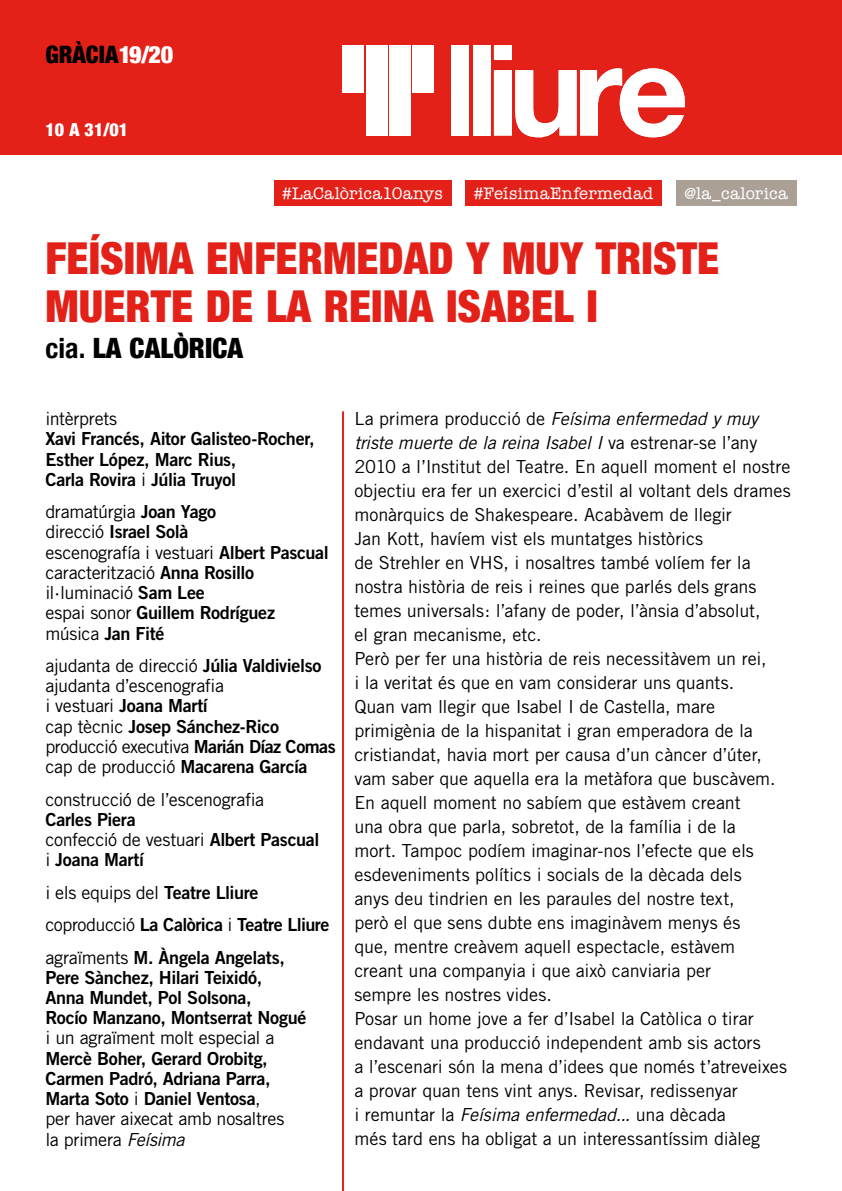
<style>
.page{position:relative;width:842px;height:1191px;background:#fff}
.page>*{position:absolute;margin:0;border:0;box-sizing:border-box;transform-origin:0 0}
.t1{font:900 condensed 44px/48px "Helvetica Neue";color:#e32119}
.t2{font:900 condensed 28px "Helvetica Neue";color:#000}
.t3{font:900 condensed 24px "Helvetica Neue";color:#000}
.t4{font:18px/24px "Trade Gothic";letter-spacing:-.005em;color:#000}
.t5{font:18px/20.2px "Trade Gothic Bold Two";letter-spacing:-.02em;color:#000}
.t6{font:18px/20.2px "Trade Gothic";letter-spacing:-.03em;color:#000}
.t7{font:18px "Trade Gothic";letter-spacing:-.025em;color:#000}
.t8{font:900 condensed 18px "Helvetica Neue";color:#fff}
.t9{font:17px "Am Typewriter Md ITCTT";letter-spacing:.02em;color:#fff}
.s1{color:#fff}
.s2{font-size:23.4px;color:#fff}
.s3{font-weight:700}
.s4{font-family:"Trade Gothic"}
.s5{font-family:"Trade Gothic Bold Two"}
.s6{font-style:italic}
</style>
<div class="page">
<div style="left:0;top:0;width:842px;height:154px;background:#e32119"></div>
<hr style="left:342px;top:411px;width:2px;height:780px;background:#e32119">
<div style="left:473px;top:45px;width:18px;height:91px;background:#fff"></div>
<div style="left:451px;top:45px;width:18px;height:91px;background:#fff"></div>
<svg style="left:494px;top:45px;width:191px;height:92px"></svg>
<div style="left:343px;top:45px;width:21px;height:47px;background:#fff"></div>
<div style="left:366px;top:45px;width:21px;height:91px;background:#fff"></div>
<div style="left:389px;top:45px;width:21px;height:91px;background:#fff"></div>
<div style="left:412px;top:45px;width:21px;height:47px;background:#fff"></div>
<div style="left:465px;top:180px;width:197px;height:25px;background:#e32119"></div>
<div style="left:274px;top:180px;width:177px;height:25px;background:#e32119"></div>
<div style="left:676px;top:180px;width:121px;height:25px;background:#aaa096"></div>
<h3 class="t3" style="left:45px;top:34px;width:129px">GRÀCIA<span class="s1">19</span><span class="s2">/</span><span class="s1">20</span></h3>
<p class="t8" style="left:45px;top:115px;width:84px">10 A 31/01</p>
<p class="t9" style="left:282px;top:183px;width:162px">#LaCalòrica10anys</p>
<p class="t9" style="left:474px;top:183px;width:181px">#FeísimaEnfermedad</p>
<p class="t9" style="left:684px;top:183px;width:105px">@la_calorica</p>
<h1 class="t1" style="left:45px;top:232px;width:675px">FEÍSIMA ENFERMEDAD Y MUY TRISTE<br>MUERTE DE LA REINA ISABEL I</h1>
<h2 class="t2" style="left:45px;top:325px;width:199px"><span class="s3">cia.</span> LA CALÒRICA</h2>
<p class="t4" style="left:45px;top:406px;width:73px">intèrprets</p>
<p class="t5" style="left:45px;top:428px;width:271px">Xavi Francés, Aitor Galisteo-Rocher,<br>Esther López, Marc Rius,<br>Carla Rovira <span class="s4">i</span> Júlia Truyol</p>
<p class="t4" style="left:45px;top:499px;width:172px">dramatúrgia <span class="s5">Joan Yago</span></p>
<p class="t5" style="left:45px;top:521px;width:145px"><span class="s4">direcció</span> Israel Solà</p>
<p class="t4" style="left:45px;top:542px;width:285px;line-height:20.2px">escenografía i vestuari <span class="s5">Albert Pascual </span>caracterització <span class="s5">Anna Rosillo </span>il·luminació <span class="s5">Sam Lee</span></p>
<p class="t5" style="left:45px;top:602px;width:231px"><span class="s4">espai sonor</span> Guillem Rodríguez <span class="s4">música</span> Jan Fité</p>
<p class="t4" style="left:45px;top:655px;width:278px;line-height:20.2px">ajudanta de direcció <span class="s5">Júlia Valdivielso </span>ajudanta d’escenografia</p>
<p class="t5" style="left:45px;top:695px;width:235px"><span class="s4">i vestuari</span> Joana Martí<br><span class="s4">cap tècnic</span> Josep Sánchez-Rico</p>
<p class="t6" style="left:45px;top:736px;width:292px">producció executiva <span class="s5">Marián Díaz Comas </span>cap de producció <span class="s5">Macarena García</span></p>
<p class="t4" style="left:45px;top:787px;width:220px">construcció de l’escenografia</p>
<p class="t5" style="left:45px;top:809px;width:92px">Carles Piera</p>
<p class="t4" style="left:45px;top:827px;width:275px">confecció de vestuari <span class="s5">Albert Pascual</span></p>
<p class="t5" style="left:45px;top:849px;width:100px"><span class="s4">i</span> Joana Martí</p>
<p class="t7" style="left:45px;top:881px;width:215px">i els equips del <span class="s5">Teatre Lliure</span></p>
<p class="t5" style="left:45px;top:908px;width:286px;line-height:32.4px"><span class="s4">coproducció</span> La Calòrica <span class="s4">i</span> Teatre Lliure <span class="s4">agraïments</span> M. Àngela Angelats,</p>
<p class="t5" style="left:45px;top:967px;width:263px">Pere Sànchez, Hilari Teixidó,<br>Anna Mundet, Pol Solsona,<br>Rocío Manzano, Montserrat Nogué</p>
<p class="t4" style="left:45px;top:1025px;width:231px">i un agraïment molt especial a</p>
<p class="t5" style="left:45px;top:1047px;width:227px">Mercè Boher, Gerard Orobitg,<br>Carmen Padró, Adriana Parra,<br>Marta Soto <span class="s4">i</span> Daniel Ventosa<span class="s4">,</span></p>
<p class="t4" style="left:45px;top:1108px;width:241px;line-height:20.2px">per haver aixecat amb nosaltres la primera <span class="s6">Feísima</span></p>
<p class="t4" style="left:354px;top:407px;width:438px">La primera producció de <span class="s6">Feísima enfermedad y muy triste muerte de la reina Isabel I</span> va estrenar-se l’any 2010 a l’Institut del Teatre. En aquell moment el nostre objectiu era fer un exercici d’estil al voltant dels drames monàrquics de Shakespeare. Acabàvem de llegir<br>Jan Kott, havíem vist els muntatges històrics<br>de Strehler en VHS, i nosaltres també volíem fer la nostra història de reis i reines que parlés dels grans temes universals: l’afany de poder, l’ànsia d’absolut,<br>el gran mecanisme, etc.<br>Però per fer una història de reis necessitàvem un rei,<br>i la veritat és que en vam considerar uns quants.<br>Quan vam llegir que Isabel I de Castella, mare primigènia de la hispanitat i gran emperadora de la cristiandat, havia mort per causa d’un càncer d’úter, vam saber que aquella era la metàfora que buscàvem.<br>En aquell moment no sabíem que estàvem creant<br>una obra que parla, sobretot, de la família i de la<br>mort. Tampoc podíem imaginar-nos l’efecte que els esdeveniments polítics i socials de la dècada dels<br>anys deu tindrien en les paraules del nostre text,<br>però el que sens dubte ens imaginàvem menys és<br>que, mentre creàvem aquell espectacle, estàvem<br>creant una companyia i que això canviaria per<br>sempre les nostres vides.<br>Posar un home jove a fer d’Isabel la Catòlica o tirar endavant una producció independent amb sis actors<br>a l’escenari són la mena d’idees que només t’atreveixes a provar quan tens vint anys. Revisar, redissenyar<br>i remuntar la <span class="s6">Feísima enfermedad...</span> una dècada<br>més tard ens ha obligat a un interessantíssim diàleg</p>
</div>
